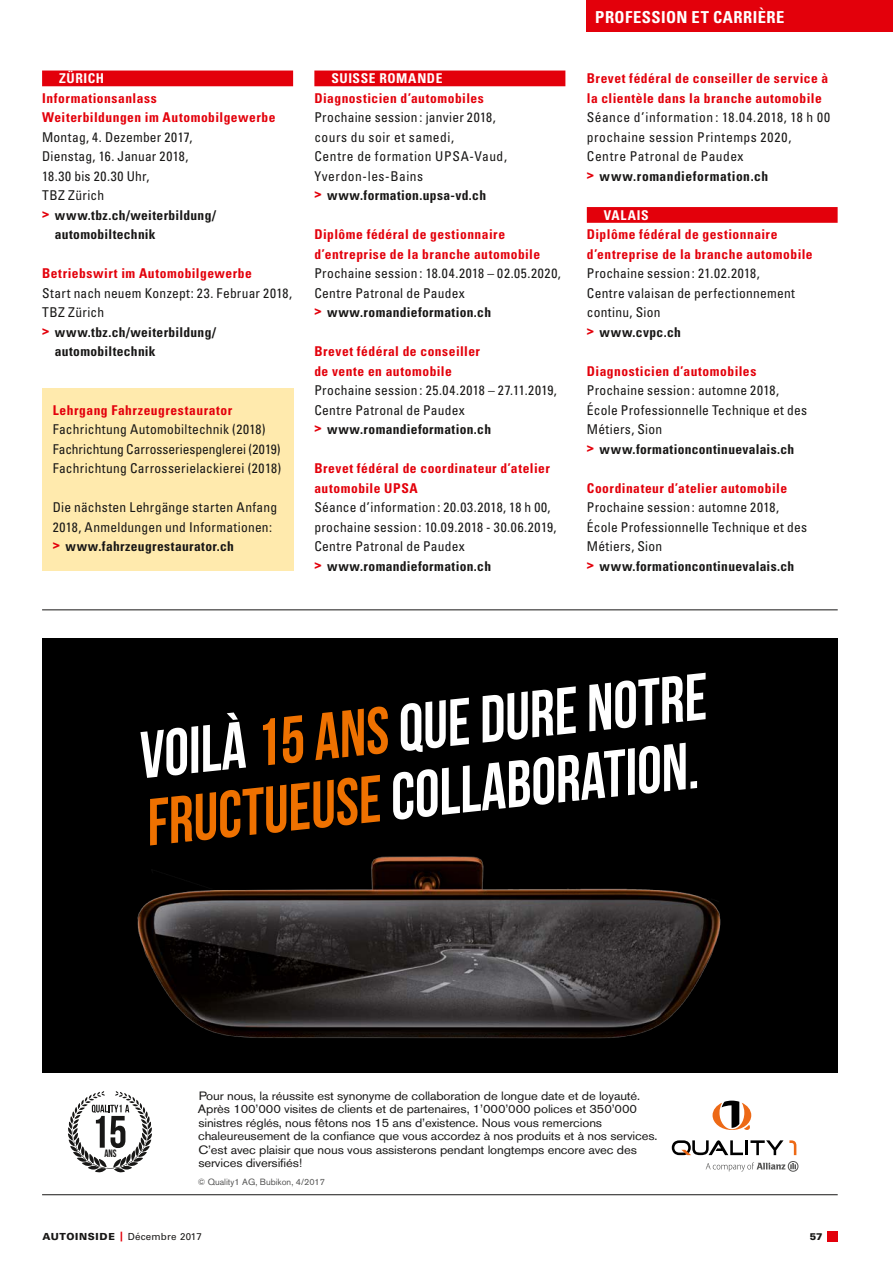
<style>
.page{position:relative;width:893px;height:1263px;background:#fff}
.page>*{position:absolute;margin:0;border:0;box-sizing:border-box;transform-origin:0 0}
.t1{font:66px/67.5px "Bebas Neue";color:#fff;scale:.94 1}
.t2{font:700 condensed 16.5px "Univers LT Std";letter-spacing:.03em;color:#fff}
.t3{font:condensed 13.5px/19.5px "Univers LT Std";letter-spacing:.02em;color:#181716}
.t4{font:700 condensed 13.5px/19.5px "Univers LT Std";letter-spacing:.04em;color:#e3000b}
.t5{font:condensed 13.5px/19.5px "Univers LT Std";letter-spacing:.04em;color:#181716}
.t6{font:700 condensed 13.5px "Univers LT Std";letter-spacing:.025em;color:#181716}
.t7{font:700 condensed 13.5px "Univers LT Std";letter-spacing:.045em;color:#fff}
.t8{font:12px/13.5px "Akzidenz Grotesk BQ";letter-spacing:-.01em;color:#181716;scale:1.08 1}
.t9{font:10.65px "Bebas Neue";color:#181716;scale:.94 1}
.t10{font:9.75px "Univers LT Std";letter-spacing:.025em;color:#181716}
.t11{font:900 9.75px "Univers LT Std";color:#181716}
.t12{font:9px "Akzidenz Grotesk BQ";color:#565655}
.s1{font-family:"Impact MT Std";font-weight:400;font-stretch:normal;color:#e3000b}
.s2{font-family:"Impact MT Std";font-stretch:normal;color:#e3000b}
.s3{font-weight:700}
.s4{color:#ee7100}
.s5{font-weight:900}
.s6{font-weight:900;color:#e3000b}
</style>
<div class="page">
<div style="left:42px;top:388px;width:251px;height:183px;background:#ffeaad"></div>
<div style="left:42px;top:71px;width:251px;height:15px;background:#e3000b"></div>
<div style="left:314px;top:71px;width:251px;height:15px;background:#e3000b"></div>
<div style="left:587px;top:207px;width:251px;height:16px;background:#e3000b"></div>
<div style="left:43px;top:638px;width:795px;height:434px;background:#000"></div>
<svg style="left:728px;top:1100px;width:24px;height:30px"></svg>
<hr style="left:745px;top:1140px;width:3px;height:15px;background:#000">
<svg style="left:750px;top:1140px;width:33px;height:15px"></svg>
<svg style="left:789px;top:1140px;width:7px;height:15px"></svg>
<svg style="left:728px;top:1140px;width:15px;height:15px"></svg>
<svg style="left:728px;top:1161px;width:70px;height:11px"></svg>
<svg style="left:68px;top:1091px;width:64px;height:81px"></svg>
<img style="left:132px;top:856px;width:596px;height:314px">
<hr style="left:42px;top:1194px;width:796px;height:1px;background:#181716">
<hr style="left:42px;top:610px;width:796px;height:1px;background:#181716">
<div style="left:587px;top:0;width:306px;height:32px;background:#e3000b"></div>
<div style="left:827px;top:1231px;width:11px;height:11px;background:#e3000b"></div>
<p class="t7" style="left:59px;top:70px;width:47px">ZÜRICH</p>
<p class="t4" style="left:42px;top:88px;width:235px">Informationsanlass<br>Weiterbildungen im Automobilgewerbe</p>
<p class="t3" style="left:42px;top:127px;width:152px">Montag, 4. Dezember 2017,</p>
<p class="t3" style="left:42px;top:147px;width:148px">Dienstag, 16. Januar 2018,</p>
<p class="t3" style="left:42px;top:166px;width:109px">18.30 bis 20.30 Uhr,</p>
<p class="t3" style="left:42px;top:186px;width:63px">TBZ Zürich</p>
<p class="t6" style="left:42px;top:207px;width:175px"><span class="s1">&gt;</span> www.tbz.ch/weiterbildung/</p>
<p class="t6" style="left:55px;top:226px;width:102px">automobiltechnik</p>
<p class="t4" style="left:42px;top:264px;width:211px">Betriebswirt im Automobilgewerbe</p>
<p class="t3" style="left:42px;top:283px;width:251px">Start nach neuem Konzept: 23. Februar 2018,</p>
<p class="t3" style="left:42px;top:303px;width:63px">TBZ Zürich</p>
<p class="t6" style="left:42px;top:324px;width:175px"><span class="s1">&gt;</span> www.tbz.ch/weiterbildung/</p>
<p class="t6" style="left:55px;top:343px;width:102px">automobiltechnik</p>
<p class="t4" style="left:53px;top:400px;width:181px">Lehrgang Fahrzeugrestaurator</p>
<p class="t3" style="left:53px;top:420px;width:230px">Fachrichtung Automobiltechnik (2018)<br>Fachrichtung Carrosseriespenglerei (2019)<br>Fachrichtung Carrosserielackierei (2018)</p>
<p class="t3" style="left:53px;top:498px;width:226px">Die nächsten Lehrgänge starten Anfang<br>2018, Anmeldungen und Informationen: <span class="s2">&gt;</span> <span class="s3">www.fahrzeugrestaurator.ch</span></p>
<p class="t7" style="left:331px;top:70px;width:113px">SUISSE ROMANDE</p>
<p class="t4" style="left:314px;top:88px;width:171px">Diagnosticien d’automobiles</p>
<p class="t3" style="left:314px;top:108px;width:194px">Prochaine session : janvier 2018, cours du soir et samedi,<br>Centre de formation UPSA-Vaud,<br>Yverdon-les-Bains<br><span class="s2">&gt;</span> <span class="s3">www.formation.upsa-vd.ch</span></p>
<p class="t4" style="left:314px;top:225px;width:227px">Diplôme fédéral de gestionnaire d’entreprise de la branche automobile</p>
<p class="t3" style="left:314px;top:264px;width:248px">Prochaine session: 18.04.2018 – 02.05.2020,<br>Centre Patronal de Paudex<br><span class="s2">&gt;</span> <span class="s3">www.romandieformation.ch</span></p>
<p class="t4" style="left:314px;top:342px;width:167px">Brevet fédéral de conseiller de vente en automobile</p>
<p class="t3" style="left:314px;top:381px;width:244px">Prochaine session : 25.04.2018 – 27.11.2019,<br>Centre Patronal de Paudex<br><span class="s2">&gt;</span> <span class="s3">www.romandieformation.ch</span></p>
<p class="t4" style="left:314px;top:459px;width:237px">Brevet fédéral de coordinateur d’atelier automobile UPSA</p>
<p class="t3" style="left:314px;top:498px;width:244px">Séance d’information: 20.03.2018, 18 h 00, prochaine session: 10.09.2018 - 30.06.2019, Centre Patronal de Paudex<br><span class="s2">&gt;</span> <span class="s3">www.romandieformation.ch</span></p>
<p class="t2" style="left:595px;top:7px;width:191px">PROFESSION ET CARRIÈRE</p>
<p class="t4" style="left:587px;top:69px;width:243px">Brevet fédéral de conseiller de service à la clientèle dans la branche automobile</p>
<p class="t5" style="left:587px;top:108px;width:245px">Séance d’information : 18.04.2018, 18 h 00 prochaine session Printemps 2020, Centre Patronal de Paudex<br><span class="s2">&gt;</span> <span class="s3">www.romandieformation.ch</span></p>
<p class="t7" style="left:604px;top:207px;width:46px">VALAIS</p>
<p class="t4" style="left:587px;top:225px;width:227px">Diplôme fédéral de gestionnaire d’entreprise de la branche automobile</p>
<p class="t3" style="left:587px;top:264px;width:210px">Prochaine session : 21.02.2018,<br>Centre valaisan de perfectionnement continu, Sion<br><span class="s2">&gt;</span> <span class="s3">www.cvpc.ch</span></p>
<p class="t4" style="left:587px;top:361px;width:171px">Diagnosticien d’automobiles</p>
<p class="t3" style="left:587px;top:381px;width:222px">Prochaine session : automne 2018,<br>École Professionnelle Technique et des<br>Métiers, Sion<br><span class="s2">&gt;</span> <span class="s3">www.formationcontinuevalais.ch</span></p>
<p class="t4" style="left:587px;top:478px;width:202px">Coordinateur d’atelier automobile</p>
<p class="t3" style="left:587px;top:498px;width:222px">Prochaine session : automne 2018,<br>École Professionnelle Technique et des<br>Métiers, Sion<br><span class="s2">&gt;</span> <span class="s3">www.formationcontinuevalais.ch</span></p>
<h1 class="t1" style="left:134px;top:722px;width:609px;rotate:-6deg">VOILÀ <span class="s4">15 ANS</span> QUE DURE NOTRE<br><span class="s4">FRUCTUEUSE</span> COLLABORATION.</h1>
<p class="t9" style="left:104px;top:1148px;width:14px">ANS</p>
<p class="t8" style="left:198px;top:1088px;width:427px">Pour nous, la réussite est synonyme de collaboration de longue date et de loyauté.<br>Après 100’000 visites de clients et de partenaires, 1’000’000 polices et 350’000 sinistres réglés, nous fêtons nos 15 ans d’existence. Nous vous remercions chaleureusement de la confiance que vous accordez à nos produits et à nos services.<br>C’est avec plaisir que nous vous assisterons pendant longtemps encore avec des services diversifiés!</p>
<p class="t12" style="left:198px;top:1176px;width:129px">© Quality1 AG, Bubikon, 4/2017</p>
<p class="t10" style="left:43px;top:1231px;width:161px"><span class="s5">AUTOINSIDE</span> <span class="s6">|</span> Décembre 2017</p>
<p class="t11" style="left:810px;top:1231px;width:15px">57</p>
</div>
